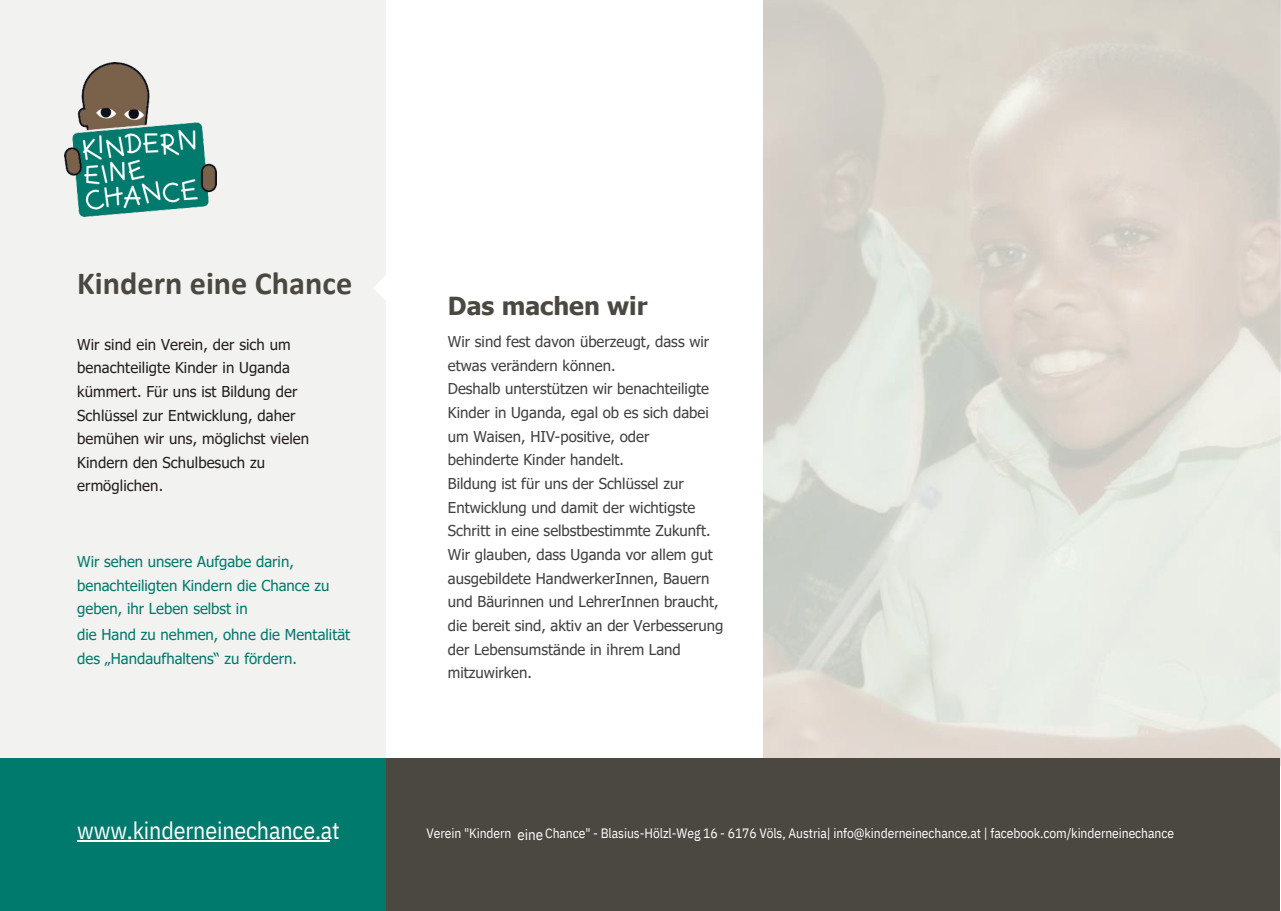
<style>
.page{position:relative;width:1281px;height:911px;background:#fff}
.page>*{position:absolute;margin:0;border:0;box-sizing:border-box;transform-origin:0 0}
.t1{font:700 32.25px "Calibri";color:#4b4741}
.t2{font:700 24.9px "Tahoma";color:#4b4741}
.t3{font:24px "IBM Plex Sans Cond";letter-spacing:-.005em;color:#fff}
.t4{font:15px/23.7px "Tahoma";color:#414042}
.t5{font:15px/23.7px "Tahoma";letter-spacing:.005em;color:#231f20}
.t6{font:15px/23.7px "Tahoma";color:#007a6c}
.t7{font:13.5px "IBM Plex Sans Cond";letter-spacing:-.005em;color:#fff}
.s1{font-size:15px}
</style>
<div class="page">
<div style="left:0;top:0;width:386px;height:757px;background:#f2f2f0"></div>
<div style="left:386px;top:757px;width:894px;height:153px;background:#4b4741"></div>
<div style="left:0;top:757px;width:386px;height:153px;background:#007a6c"></div>
<hr style="left:77px;top:839px;width:253px;height:2px;background:#fff">
<img style="left:64px;top:63px;width:152px;height:154px">
<svg style="left:373px;top:276px;width:13px;height:24px"></svg>
<h1 class="t1" style="left:77px;top:269px;width:276px">Kindern eine Chance</h1>
<p class="t5" style="left:77px;top:331px;width:233px">Wir sind ein Verein, der sich um benachteiligte Kinder in Uganda kümmert. Für uns ist Bildung der<br>Schlüssel zur Entwicklung, daher bemühen wir uns, möglichst vielen<br>Kindern den Schulbesuch zu ermöglichen.</p>
<p class="t6" style="left:77px;top:549px;width:254px">Wir sehen unsere Aufgabe darin, benachteiligten Kindern die Chance zu geben, ihr Leben selbst in</p>
<p class="t6" style="left:77px;top:622px;width:275px">die Hand zu nehmen, ohne die Mentalität des „Handaufhaltens“ zu fördern.</p>
<h2 class="t2" style="left:448px;top:290px;width:201px">Das machen wir</h2>
<p class="t4" style="left:448px;top:329px;width:277px">Wir sind fest davon überzeugt, dass wir etwas verändern können.<br>Deshalb unterstützen wir benachteiligte Kinder in Uganda, egal ob es sich dabei um Waisen, HIV-positive, oder behinderte Kinder handelt.<br>Bildung ist für uns der Schlüssel zur Entwicklung und damit der wichtigste Schritt in eine selbstbestimmte Zukunft.<br>Wir glauben, dass Uganda vor allem gut ausgebildete HandwerkerInnen, Bauern und Bäurinnen und LehrerInnen braucht, die bereit sind, aktiv an der Verbesserung der Lebensumstände in ihrem Land mitzuwirken.</p>
<h3 class="t3" style="left:77px;top:814px;width:264px">www.kinderneinechance.at</h3>
<p class="t7" style="left:426px;top:823px;width:749px">Verein "Kindern <span class="s1">eine</span> Chance" - Blasius-Hölzl-Weg 16 - 6176 Völs, Austria| info@kinderneinechance.at | facebook.com/kinderneinechance</p>
</div>
